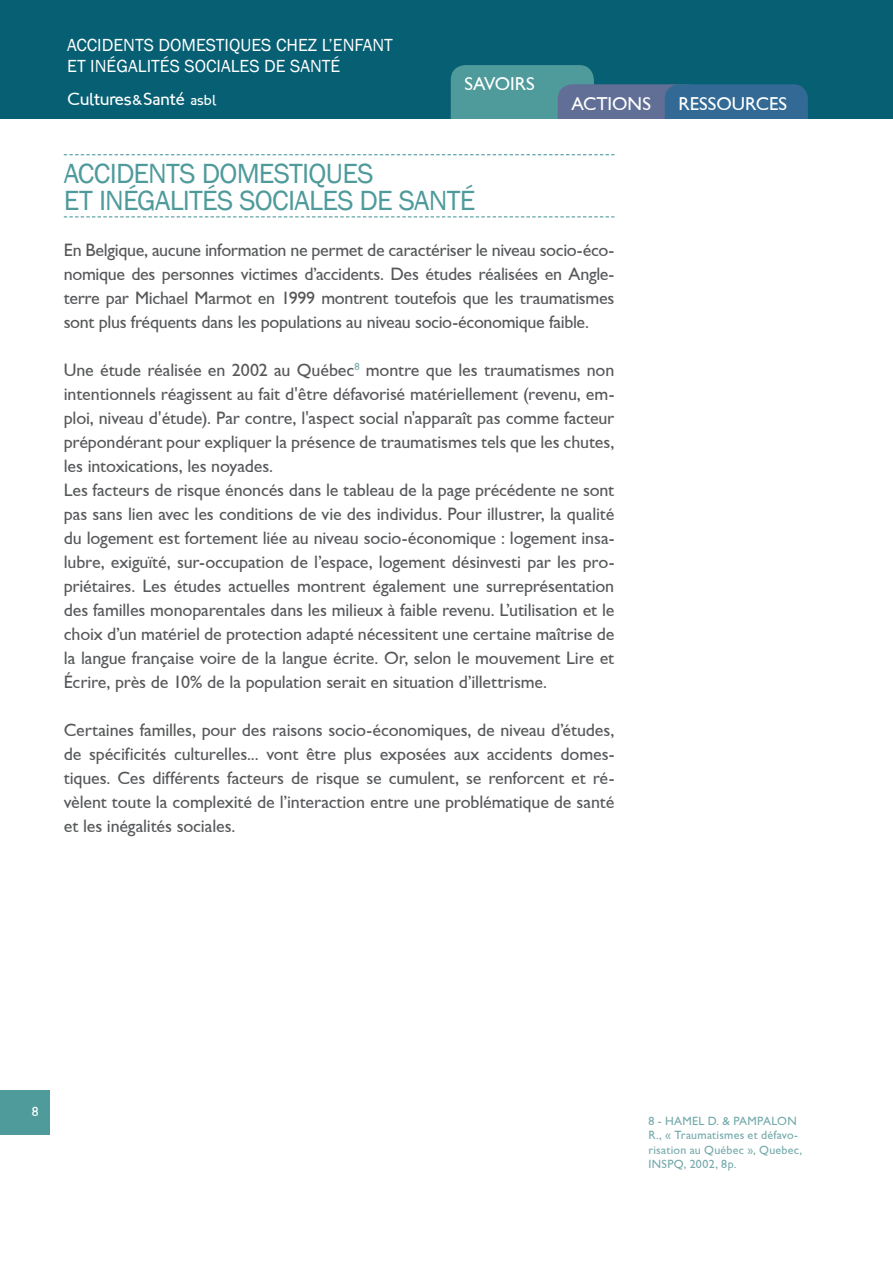
<style>
.page{position:relative;width:893px;height:1263px;background:#fff}
.page>*{position:absolute;margin:0;border:0;box-sizing:border-box;transform-origin:0 0}
.t1{font:28.5px/27px "Franklin Gothic";letter-spacing:-.025em;color:#4f9a9b}
.t2{font:18.75px "Gill Sans";color:#fff}
.t3{font:18px/24px "Gill Sans";letter-spacing:-.01em;color:#57585a;text-align:justify}
.t4{font:18px "Franklin Gothic";color:#fff}
.t5{font:18px "London Between";color:#fff}
.t6{font:13.5px "Gill Sans";color:#fff}
.t7{font:12px/14.4px "Gill Sans";letter-spacing:.02em;color:#75a9aa}
.s1{font-size:15px}
</style>
<div class="page">
<div style="left:0;top:1091px;width:50px;height:44px;background:#4f9a9b"></div>
<div style="left:0;top:0;width:893px;height:119px;background:#065f73"></div>
<div style="left:451px;top:65px;width:143px;height:78px;background:#4f9a9b;border-radius:15px"></div>
<div style="left:558px;top:84px;width:143px;height:65px;background:#616f96;border-radius:15px"></div>
<div style="left:665px;top:84px;width:143px;height:65px;background:#326a95;border-radius:15px"></div>
<div style="left:0;top:119px;width:893px;height:41px;background:#fff"></div>
<svg style="left:64px;top:154px;width:550px;height:1px"></svg>
<svg style="left:64px;top:216px;width:550px;height:1px"></svg>
<p class="t4" style="left:67px;top:33px;width:41px">ACCIDENTS</p>
<p class="t4" style="left:159px;top:33px;width:11px">DOMESTI</p>
<p class="t4" style="left:229px;top:33px;width:23px">QUES</p>
<p class="t4" style="left:276px;top:33px;width:107px">CHEZ L’EN FANT</p>
<p class="t4" style="left:67px;top:55px;width:80px">ET INÉGALITÉS</p>
<p class="t4" style="left:185px;top:55px;width:57px">SOCIALES</p>
<p class="t4" style="left:264px;top:55px;width:78px">DE SANTÉ</p>
<p class="t5" style="left:67px;top:88px;width:150px">Cultures<span class="s1">&amp;</span>Santé <span class="s1">asbl</span></p>
<p class="t2" style="left:464px;top:73px;width:72px">SAVOIRS</p>
<h1 class="t1" style="left:64px;top:161px;width:413px">ACCIDENTS DOMESTIQUES<br>ET INÉGALITÉS SOCIALES DE SANTÉ</h1>
<p class="t2" style="left:572px;top:92px;width:48px">actions</p>
<p class="t2" style="left:679px;top:92px;width:109px">resso urces</p>
<p class="t3" style="left:64px;top:238px;width:552px">En Belgique, aucune information ne permet de caractériser le niveau socio-éco&shy;nomique des personnes victimes d’accidents. Des études réalisées en Angle&shy;terre par Michael Marmot en 1999 montrent toutefois que les traumatismes sont plus fréquents dans les populations au niveau socio-économique faible.</p>
<p class="t3" style="left:64px;top:358px;width:552px;text-align:left">Une étude réalisée en 2002 au Québec<sup>8</sup> montre que les traumatismes non intentionnels réagissent au fait d'être défavorisé matériellement (revenu, em&shy;ploi, niveau d'étude). Par contre, l'aspect social n'apparaît pas comme facteur prépondérant pour expliquer la présence de traumatismes tels que les chutes, les intoxications, les noyades.<br>Les facteurs de risque énoncés dans le tableau de la page précédente ne sont pas sans lien avec les conditions de vie des individus. Pour illustrer, la qualité du logement est fortement liée au niveau socio-économique : logement insa&shy;lubre, exiguïté, sur-occupation de l’espace, logement désinvesti par les pro&shy;priétaires. Les études actuelles montrent également une surreprésentation des familles monoparentales dans les milieux à faible revenu. L’utilisation et le choix d’un matériel de protection adapté nécessitent une certaine maîtrise de la langue française voire de la langue écrite. Or, selon le mouvement Lire et Écrire, près de 10% de la population serait en situation d’illettrisme.</p>
<p class="t3" style="left:64px;top:718px;width:552px">Certaines familles, pour des raisons socio-économiques, de niveau d’études, de spécificités culturelles... vont être plus exposées aux accidents domes&shy;tiques. Ces différents facteurs de risque se cumulent, se renforcent et ré&shy;vèlent toute la complexité de l’interaction entre une problématique de santé et les inégalités sociales.</p>
<p class="t6" style="left:32px;top:1104px;width:8px">8</p>
<p class="t7" style="left:648px;top:1114px;width:155px">8 - HAMEL D. &amp; PAMPALON<br>R., « Traumatismes et défavo&shy;risation au Québec », Quebec,<br>INSPQ, 2002, 8p.</p>
</div>
